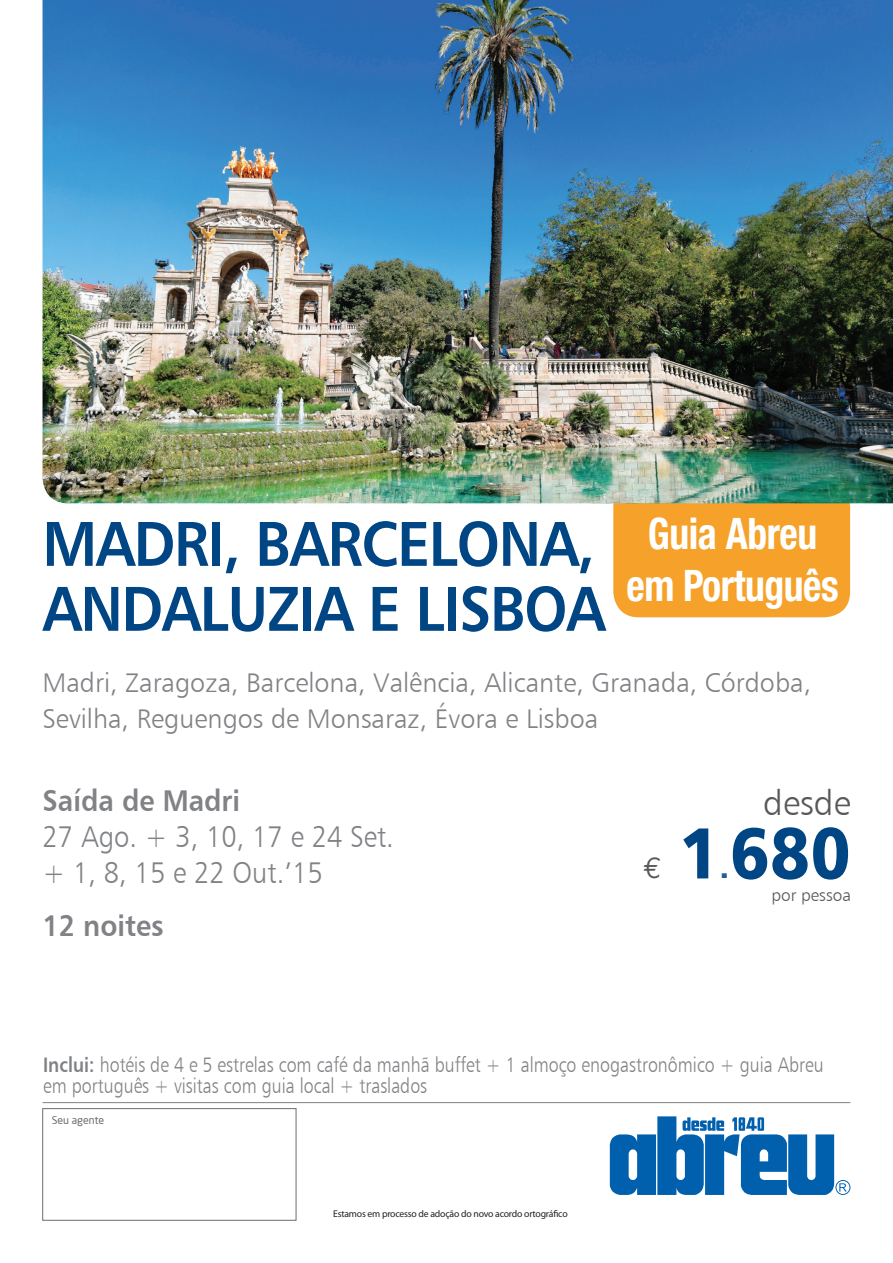
<style>
.page{position:relative;width:893px;height:1263px;background:#fff}
.page>*{position:absolute;margin:0;border:0;box-sizing:border-box;transform-origin:0 0}
.t1{font:72px "Humanist 777 BT Black B";color:#004684;scale:.91 1}
.t2{font:63.15px/64.9px "Humanist 777 BT Bold B";letter-spacing:-.02em;color:#004684;scale:.91 1}
.t3{font:700 condensed 43.5px/52.2px "Helvetica Neue";letter-spacing:-.01em;color:#fff;text-align:center;scale:.91 1}
.t4{font:34.95px "Humanist 777 BT Light B";color:#57585a}
.t5{font:30px/36px "Humanist 777 BT Light B";color:#808285;scale:.91 1}
.t6{font:30px "Humanist 777 BT Bold B";color:#808285;scale:.91 1}
.t7{font:30px "Euro Mono";color:#57585a}
.t8{font:30px "Humanist 777 BT Black B";color:#255d97}
.t9{font:27px/36px "Humanist 777 BT Light B";color:#808285}
.t10{font:21px/21px "Humanist 777 BT Light B";color:#808285;scale:.85 1}
.t11{font:17.1px "Humanist 777 BT Light B";color:#57585a}
.t12{font:10.5px "Neo Sans";color:#6c6d70}
.t13{font:9.75px "Myriad Pro";letter-spacing:-.02em;color:#231f20}
.s1{font-family:"Humanist 777 BT Bold B"}
</style>
<div class="page">
<div style="left:613px;top:481px;width:237px;height:136px;background:#f6a22a;border-radius:26px"></div>
<hr style="left:43px;top:1102px;width:807px;height:1px;background:#808285">
<div style="left:43px;top:1108px;width:253px;height:112px;border:1px solid #6c6d70"></div>
<img style="left:43px;top:0;width:850px;height:503px">
<svg style="left:610px;top:1116px;width:240px;height:79px"></svg>
<h2 class="t2" style="left:43px;top:510px;width:620px">MADRI, BARCELONA,<br>ANDALUZIA E LISBOA</h2>
<h3 class="t3" style="left:626px;top:506px;width:235px">Guia Abreu em Português</h3>
<p class="t9" style="left:43px;top:664px;width:770px">Madri, Zaragoza, Barcelona, Valência, Alicante, Granada, Córdoba,<br>Sevilha, Reguengos de Monsaraz, Évora e Lisboa</p>
<h3 class="t6" style="left:43px;top:782px;width:219px">Saída de Madri</h3>
<h3 class="t5" style="left:43px;top:818px;width:388px">27 Ago. + 3, 10, 17 e 24 Set. + 1, 8, 15 e 22 Out.’15</h3>
<h3 class="t6" style="left:43px;top:907px;width:135px">12 noites</h3>
<h3 class="t7" style="left:644px;top:850px;width:20px">€</h3>
<h3 class="t4" style="left:763px;top:782px;width:89px">desde</h3>
<h1 class="t1" style="left:679px;top:807px;width:190px">1680</h1>
<h3 class="t8" style="left:720px;top:849px;width:11px">.</h3>
<p class="t11" style="left:771px;top:884px;width:81px">por pessoa</p>
<p class="t10" style="left:43px;top:1054px;width:920px"><span class="s1">Inclui:</span> hotéis de 4 e 5 estrelas com café da manhã buffet + 1 almoço enogastronômico + guia Abreu em português + visitas com guia local + traslados</p>
<p class="t12" style="left:52px;top:1114px;width:54px">Seu agente</p>
<p class="t13" style="left:333px;top:1208px;width:236px">Estamos em processo de adoção do novo acordo ortográfico</p>
</div>
